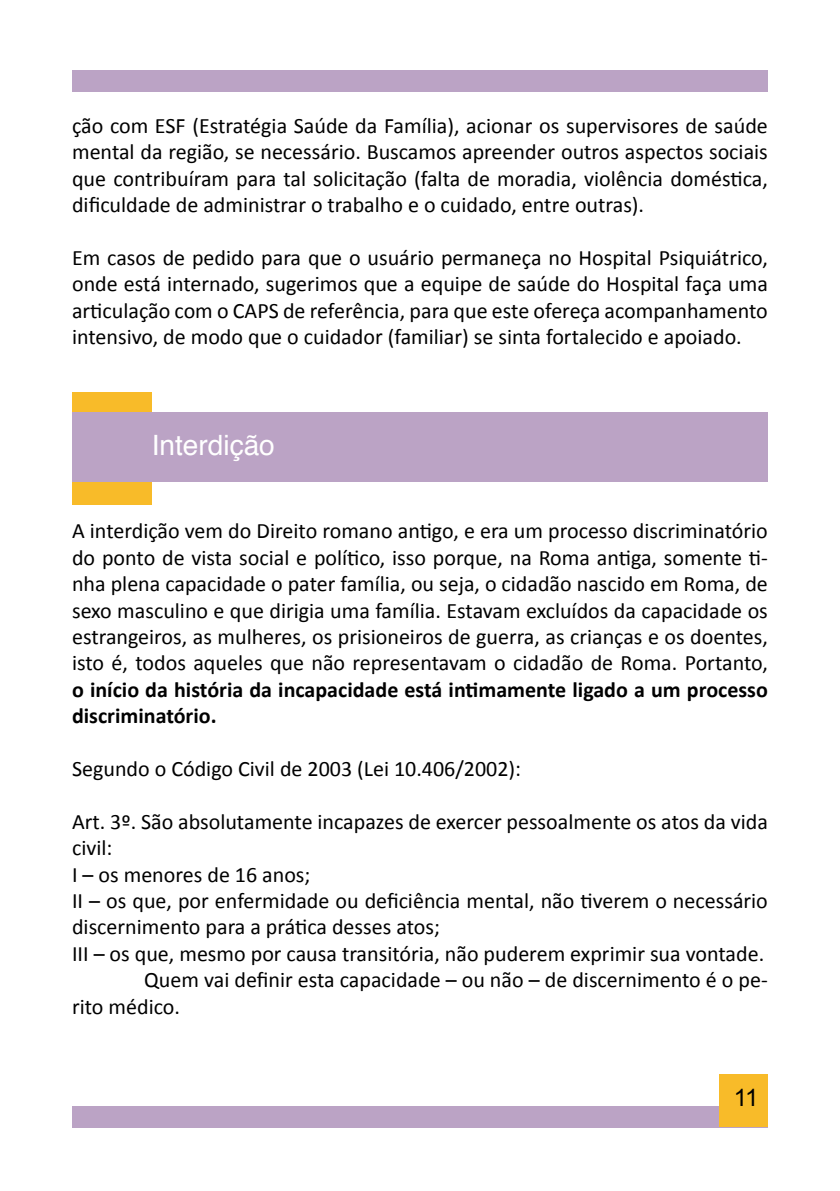
<style>
.page{position:relative;width:840px;height:1191px;background:#fff}
.page>*{position:absolute;margin:0;border:0;box-sizing:border-box;transform-origin:0 0}
.t1{font:28px "Helvetica";color:#fff}
.t2{font:24px "Arial";color:#000}
.t3{font:22px/26.4px "Calibri";color:#000;text-align:justify}
.t4{font:700 22px/26.4px "Calibri";color:#000}
</style>
<div class="page">
<div style="left:72px;top:1106px;width:695px;height:21px;background:#bba3c5"></div>
<div style="left:72px;top:71px;width:695px;height:21px;background:#bba3c5"></div>
<div style="left:719px;top:1074px;width:48px;height:53px;background:#f8bb29"></div>
<div style="left:72px;top:393px;width:80px;height:112px;background:#f8bb29"></div>
<div style="left:72px;top:412px;width:695px;height:70px;background:#bba3c5"></div>
<p class="t3" style="left:72px;top:111px;width:697px">ção com ESF (Estratégia Saúde da Família), acionar os supervisores de saúde mental da região, se necessário. Buscamos apreender outros aspectos sociais que contribuíram para tal solicitação (falta de moradia, violência doméstica, dificuldade de administrar o trabalho e o cuidado, entre outras).</p>
<p class="t3" style="left:72px;top:243px;width:697px">Em casos de pedido para que o usuário permaneça no Hospital Psiquiátrico, onde está internado, sugerimos que a equipe de saúde do Hospital faça uma articulação com o CAPS de referência, para que este ofereça acompanhamento intensivo, de modo que o cuidador (familiar) se sinta fortalecido e apoiado.</p>
<p class="t1" style="left:152px;top:424px;width:124px">Interdição</p>
<p class="t3" style="left:72px;top:517px;width:697px">A interdição vem do Direito romano antigo, e era um processo discriminatório do ponto de vista social e político, isso porque, na Roma antiga, somente ti&shy;nha plena capacidade o pater família, ou seja, o cidadão nascido em Roma, de sexo masculino e que dirigia uma família. Estavam excluídos da capacidade os estrangeiros, as mulheres, os prisioneiros de guerra, as crianças e os doentes, isto é, todos aqueles que não representavam o cidadão de Roma. Portanto,</p>
<p class="t4" style="left:72px;top:675px;width:697px">o início da história da incapacidade está intimamente ligado a um processo discriminatório.</p>
<p class="t3" style="left:72px;top:754px;width:450px">Segundo o Código Civil de 2003 (Lei 10.406/2002):</p>
<p class="t3" style="left:72px;top:807px;width:697px">Art. 3º. São absolutamente incapazes de exercer pessoalmente os atos da vida</p>
<p class="t3" style="left:72px;top:833px;width:42px">civil:</p>
<p class="t3" style="left:72px;top:860px;width:240px">I – os menores de 16 anos;</p>
<p class="t3" style="left:72px;top:886px;width:697px">II – os que, por enfermidade ou deficiência mental, não tiverem o necessário</p>
<p class="t3" style="left:72px;top:913px;width:369px">discernimento para a prática desses atos;</p>
<p class="t3" style="left:72px;top:939px;width:693px">III – os que, mesmo por causa transitória, não puderem exprimir sua vontade.</p>
<p class="t3" style="left:144px;top:965px;width:625px">Quem vai definir esta capacidade – ou não – de discernimento é o pe-</p>
<p class="t3" style="left:72px;top:992px;width:109px">rito médico.</p>
<p class="t2" style="left:733px;top:1082px;width:26px">11</p>
</div>
